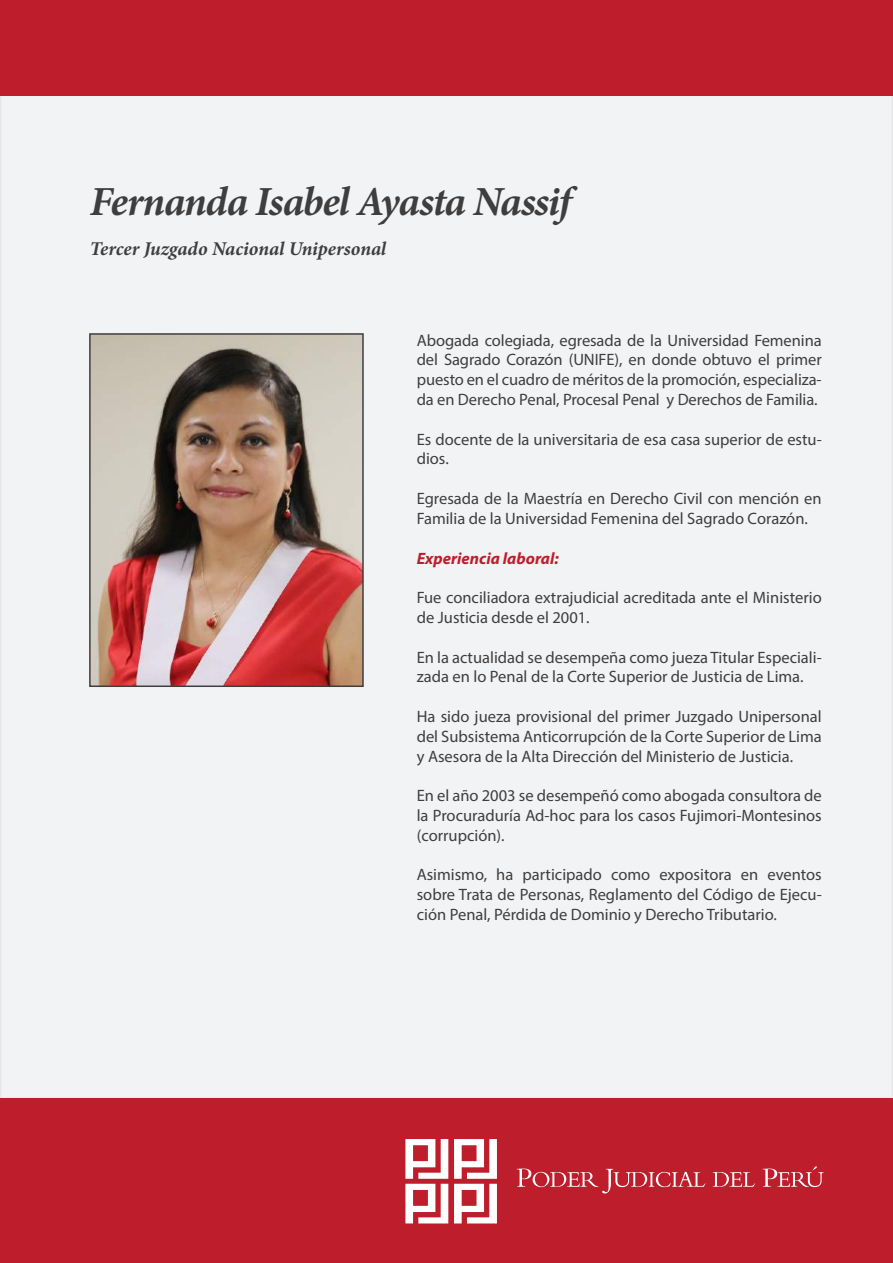
<style>
.page{position:relative;width:893px;height:1263px;background:#fff}
.page>*{position:absolute;margin:0;border:0;box-sizing:border-box;transform-origin:0 0}
.t1{font:italic 700 41.4px "Minion Pro";letter-spacing:-.03em;color:#3e3e3f}
.t2{font:italic 700 19.5px "Minion Pro";letter-spacing:-.005em;color:#3e3e3f}
.t3{font:16.5px/19.8px "Myriad Pro";color:#3e3e3f;text-align:justify}
.t4{font:italic 700 16.5px "Myriad Pro";color:#be1d2c}
</style>
<div class="page">
<div style="left:0;top:96px;width:893px;height:1003px;background:#f2f3f4"></div>
<div style="left:0;top:0;width:893px;height:96px;background:#be1d2c"></div>
<div style="left:0;top:1099px;width:893px;height:164px;background:#be1d2c"></div>
<svg style="left:454px;top:1139px;width:43px;height:84px"></svg>
<svg style="left:405px;top:1139px;width:43px;height:84px"></svg>
<svg style="left:517px;top:1168px;width:189px;height:25px"></svg>
<svg style="left:713px;top:1172px;width:42px;height:15px"></svg>
<svg style="left:763px;top:1166px;width:61px;height:21px"></svg>
<img style="left:88px;top:332px;width:276px;height:356px">
<h1 class="t1" style="left:90px;top:172px;width:483px">Fernanda Isabel Ayasta Nassif</h1>
<p class="t2" style="left:90px;top:235px;width:298px">Tercer Juzgado Nacional Unipersonal</p>
<p class="t3" style="left:417px;top:330px;width:406px">Abogada colegiada, egresada de la Universidad Femenina del Sagrado Corazón (UNIFE), en donde obtuvo el primer puesto en el cuadro de méritos de la promoción, especializa&shy;da en Derecho Penal, Procesal Penal y Derechos de Familia.</p>
<p class="t3" style="left:417px;top:429px;width:406px">Es docente de la universitaria de esa casa superior de estu&shy;dios.</p>
<p class="t3" style="left:417px;top:488px;width:406px">Egresada de la Maestría en Derecho Civil con mención en<br>Familia de la Universidad Femenina del Sagrado Corazón.</p>
<p class="t4" style="left:417px;top:547px;width:144px">Experiencia laboral:</p>
<p class="t3" style="left:417px;top:587px;width:406px">Fue conciliadora extrajudicial acreditada ante el Ministerio de Justicia desde el 2001.</p>
<p class="t3" style="left:417px;top:647px;width:406px">En la actualidad se desempeña como jueza Titular Especiali&shy;zada en lo Penal de la Corte Superior de Justicia de Lima.</p>
<p class="t3" style="left:417px;top:706px;width:407px">Ha sido jueza provisional del primer Juzgado Unipersonal del Subsistema Anticorrupción de la Corte Superior de Lima y Asesora de la Alta Dirección del Ministerio de Justicia.</p>
<p class="t3" style="left:417px;top:785px;width:406px">En el año 2003 se desempeñó como abogada consultora de la Procuraduría Ad-hoc para los casos Fujimori-Montesinos (corrupción).</p>
<p class="t3" style="left:417px;top:865px;width:406px">Asimismo, ha participado como expositora en eventos sobre Trata de Personas, Reglamento del Código de Ejecu&shy;ción Penal, Pérdida de Dominio y Derecho Tributario.</p>
</div>
